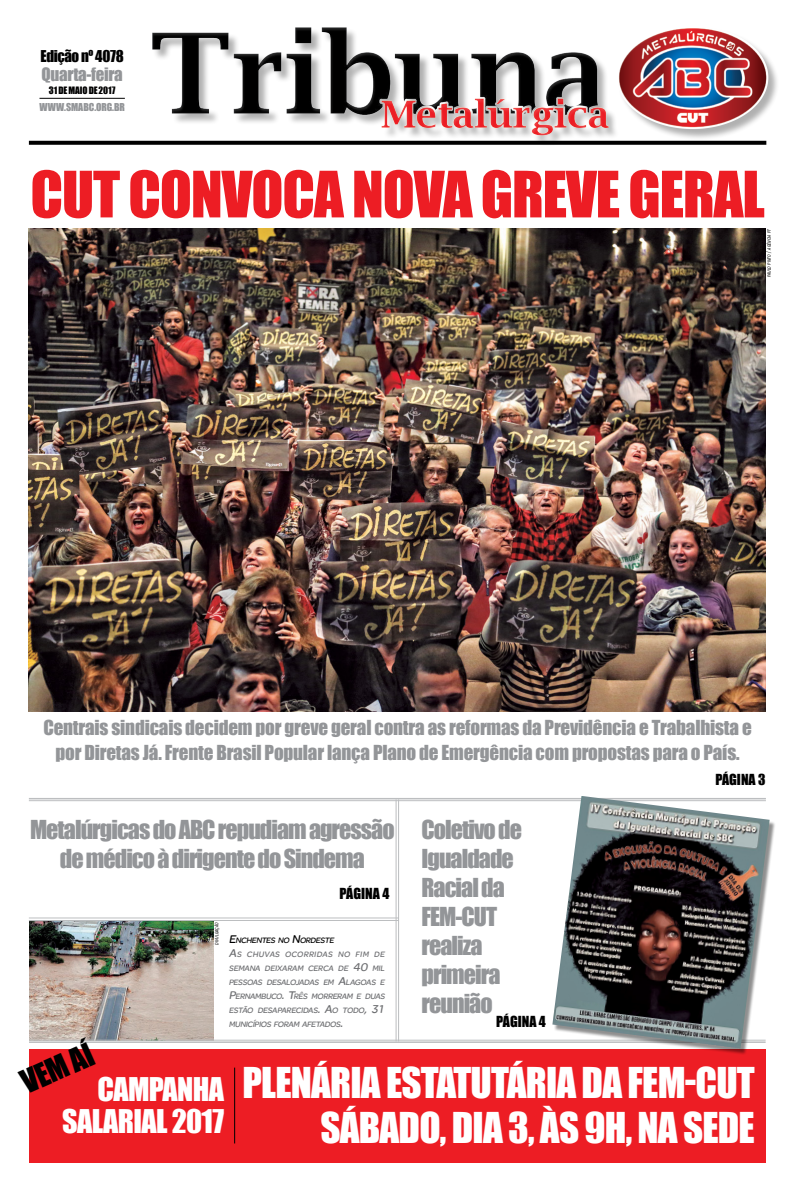
<style>
.page{position:relative;width:794px;height:1191px;background:#fff}
.page>*{position:absolute;margin:0;border:0;box-sizing:border-box;transform-origin:0 0}
.t1{font:59px "Impact";letter-spacing:-.02em;color:#ed1d24}
.t2{font:39px/45px "Impact";letter-spacing:-.02em;color:#fff}
.t3{font:30px/32px "Impact";letter-spacing:-.02em;color:#fff;text-align:right}
.t4{font:30px "Impact";color:#000}
.t5{font:24px/29px "Impact";letter-spacing:-.04em;color:#939598;text-align:center}
.t6{font:19px/25px "Impact";letter-spacing:-.01em;color:#939598;text-align:center}
.t7{font:17px "Impact";letter-spacing:-.02em;color:#939598}
.t8{font:15px "Impact";letter-spacing:-.02em;color:#000}
.t9{font:14px "Impact";color:#000}
.t10{font:10px "Impact";letter-spacing:-.01em;color:#939598}
.t11{font:9.4px "Impact";letter-spacing:-.01em;color:#000}
.t12{font:italic 8.4px/14px "SE Optimist Semi";color:#6d6e71}
.t13{font:italic condensed 4.4px "Swiss 721 BT";letter-spacing:-.01em;color:#000}
.s1{font-size:6.2px}
.s2{font-size:12px;color:#000}
.s3{color:#000}
.s4{font-size:12px}
</style>
<div class="page">
<div style="left:138px;top:4px;width:655px;height:138px;background:#fff;opacity:.16"></div>
<svg style="left:29px;top:141px;width:737px;height:4px;fill:#000"></svg>
<hr style="left:39px;top:98px;width:86px;height:1px;background:#000">
<div style="left:29px;top:1048px;width:736px;height:114px;background:#ed1d24"></div>
<img style="left:29px;top:229px;width:736px;height:482px">
<img style="left:29px;top:921px;width:185px;height:119px">
<hr style="left:398px;top:799px;width:1px;height:242px;background:#bcbec0">
<hr style="left:396px;top:799px;width:1px;height:242px;background:#bcbec0">
<hr style="left:29px;top:798px;width:737px;height:1px;background:#bcbec0">
<hr style="left:29px;top:800px;width:737px;height:1px;background:#bcbec0">
<hr style="left:29px;top:917px;width:370px;height:1px;background:#bcbec0">
<hr style="left:29px;top:920px;width:370px;height:1px;background:#bcbec0">
<hr style="left:29px;top:1041px;width:736px;height:2px;background:#bcbec0">
<hr style="left:29px;top:1040px;width:736px;height:1px;background:#bcbec0">
<div style="left:554px;top:797px;width:222px;height:258px;background:#000;opacity:.44"></div>
<img style="left:552px;top:796px;width:217px;height:252px">
<hr style="left:234px;top:1067px;width:1px;height:76px;background:#000">
<h3 class="t8" style="left:41px;top:45px;width:85px">Edição nº 4078</h3>
<p class="t10" style="left:39px;top:99px;width:87px">www.smabc.org.br</p>
<h3 class="t7" style="left:42px;top:61px;width:83px">Quarta-feira</h3>
<p class="t11" style="left:49px;top:83px;width:68px">31 de maio de 2017</p>
<h1 class="t1" style="left:30px;top:148px;width:61px">cut</h1>
<h1 class="t1" style="left:128px;top:148px;width:638px">convoca nova greve geral</h1>
<p class="t13" style="left:766px;top:277px;width:50px;rotate:-90deg">paulo pinto <span class="s1">/</span> agência pt</p>
<h3 class="t6" style="left:43px;top:715px;width:710px">Centrais sindicais decidem por greve geral contra as reformas da Previdência e Trabalhista e por Diretas Já. Frente Brasil Popular lança Plano de Emergência com propostas para o País.</h3>
<h3 class="t9" style="left:715px;top:769px;width:52px">Página 3</h3>
<h3 class="t5" style="left:30px;top:814px;width:366px">Metalúrgicas do ABC repudiam agressão de médico à dirigente do Sindema</h3>
<h3 class="t5" style="left:421px;top:814px;width:102px;text-align:left">Coletivo de<br>Igualdade<br>Racial da<br>FEM-CUT realiza primeira reunião</h3>
<h3 class="t9" style="left:339px;top:882px;width:51px">Página 4</h3>
<p class="t13" style="left:214px;top:944px;width:24px;rotate:-90deg">divulgação</p>
<p class="t12" style="left:229px;top:933px;width:160px"><span class="s2">E</span><span class="s3">NCHENTES NO</span> <span class="s2">N</span><span class="s3">ORDESTE<br></span><span class="s4">A</span>S CHUVAS OCORRIDAS NO FIM DE<br>SEMANA DEIXARAM CERCA DE <span class="s4">40</span> MIL<br>PESSOAS DESALOJADAS E M <span class="s4">A</span>LAGOAS E<br><span class="s4">P</span>ERNAMBUCO<span class="s4">. T</span>RÊS MORRERAM E DUAS<br>ESTÃO DESAPARECIDAS<span class="s4">. A</span>O TODO<span class="s4">, 31<br></span>MUNICÍPIOS FORAM AFETADOS<span class="s4">.</span></p>
<h3 class="t9" style="left:496px;top:1010px;width:51px">Página 4</h3>
<h3 class="t4" style="left:13px;top:1062px;width:77px;rotate:-24deg">vem aí</h3>
<h3 class="t3" style="left:62px;top:1072px;width:164px">campanha salarial 2017</h3>
<h2 class="t2" style="left:320px;top:1059px;width:436px;text-indent:-78px">Plenária Estatutária da FEM-CUT<br>Sábado, dia 3, às 9h, na Sede</h2>
</div>
